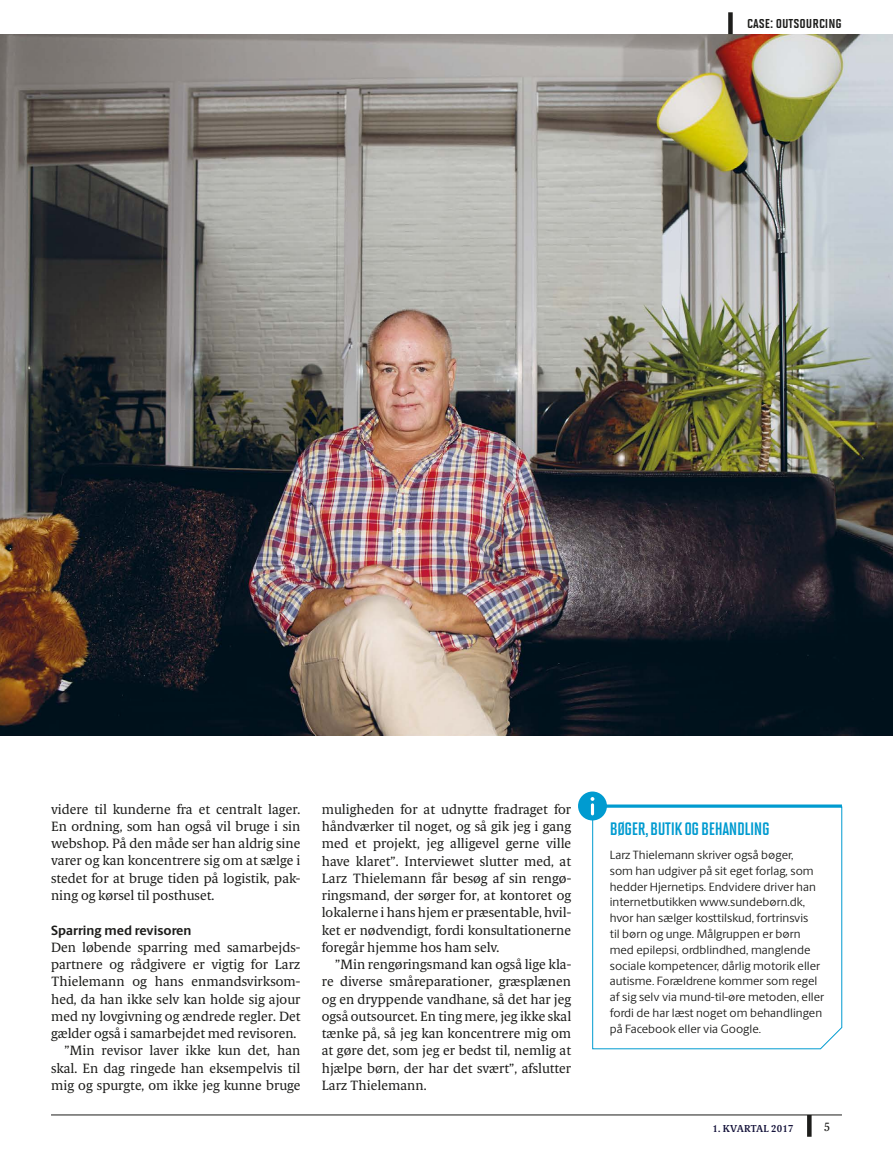
<style>
.page{position:relative;width:893px;height:1149px;background:#fff}
.page>*{position:absolute;margin:0;border:0;box-sizing:border-box;transform-origin:0 0}
.t1{font:18px "Solano Gothic MVB Bd Cap";letter-spacing:-.02em;color:#009bd0}
.t2{font:15px "Solano Gothic MVB Bd SC";color:#1d1d1b}
.t3{font:13.5px/17.2px "Berling Serif Text";color:#1d1d1b;text-align:justify}
.t4{font:700 13.5px "Berling Sans";color:#1d1d1b}
.t5{font:12px/15.8px "Berling Sans";color:#1d1d1b}
.t6{font:12px "Berling Serif Text";color:#1d1d1b}
.t7{font:600 10.2px "Berling Serif Text";letter-spacing:.02em;color:#131139}
</style>
<div class="page">
<hr style="left:51px;top:1114px;width:791px;height:1px;background:#1d1d1b">
<div style="left:807px;top:1114px;width:5px;height:22px;background:#1d1d1b"></div>
<img style="left:0;top:35px;width:892px;height:699px">
<div style="left:728px;top:12px;width:5px;height:22px;background:#1d1d1b"></div>
<svg style="left:592px;top:807px;width:250px;height:241px"></svg>
<hr style="left:592px;top:804px;width:250px;height:3px;background:#009bd0">
<div style="left:578px;top:791px;width:29px;height:29px;background:#009bd0;border-radius:50%"></div>
<svg style="left:591px;top:797px;width:3px;height:18px"></svg>
<p class="t2" style="left:747px;top:15px;width:96px">case: outsourcing</p>
<p class="t3" style="left:51px;top:800px;width:251px">videre til kunderne fra et centralt lager.<br>En ordning, som han også vil bruge i sin webshop. På den måde ser han aldrig sine varer og kan koncentrere sig om at sælge i stedet for at bruge tiden på logistik, pak&shy;ning og kørsel til posthuset.</p>
<p class="t4" style="left:51px;top:921px;width:142px">Sparring med revisoren</p>
<p class="t3" style="left:51px;top:938px;width:251px;text-align:right">Den løbende sparring med samarbejds&shy;partnere og rådgivere er vigtig for Larz Thielemann og hans enmandsvirksom&shy;hed, da han ikke selv kan holde sig ajour med ny lovgivning og ændrede regler. Det gælder også i samarbejdet med revisoren. ”Min revisor laver ikke kun det, han skal. En dag ringede han eksempelvis til mig og spurgte, om ikke jeg kunne bruge</p>
<p class="t3" style="left:322px;top:800px;width:251px">muligheden for at udnytte fradraget for håndværker til noget, og så gik jeg i gang med et projekt, jeg alligevel gerne ville have klaret”. Interviewet slutter med, at Larz Thielemann får besøg af sin rengø&shy;ringsmand, der sørger for, at kontoret og lokalerne i hans hjem er præsentable, hvil&shy;ket er nødvendigt, fordi konsultationerne foregår hjemme hos ham selv.</p>
<p class="t3" style="left:322px;top:955px;width:251px;text-indent:14px">”Min rengøringsmand kan også lige kla&shy;re diverse småreparationer, græsplænen og en dryppende vandhane, så det har jeg også outsourcet. En ting mere, jeg ikke skal tænke på, så jeg kan koncentrere mig om at gøre det, som jeg er bedst til, nemlig at hjælpe børn, der har det svært”, afslutter Larz Thielemann.</p>
<h1 class="t1" style="left:610px;top:818px;width:161px">BØGER, BUTIK OG BEHANDLING</h1>
<p class="t5" style="left:610px;top:846px;width:216px">Larz Thielemann skriver også bøger,<br>som han udgiver på sit eget forlag, som hedder Hjernetips. Endvidere driver han internetbutikken www.sundebørn.dk, hvor han sælger kosttilskud, fortrinsvis<br>til børn og unge. Målgruppen er børn med epilepsi, ordblindhed, manglende sociale kompetencer, dårlig motorik eller autisme. Forældrene kommer som regel af sig selv via mund-til-øre metoden, eller fordi de har læst noget om behandlingen på Facebook eller via Google.</p>
<p class="t7" style="left:713px;top:1121px;width:83px">1. KVARTAL 2017</p>
<p class="t6" style="left:824px;top:1119px;width:8px">5</p>
</div>
